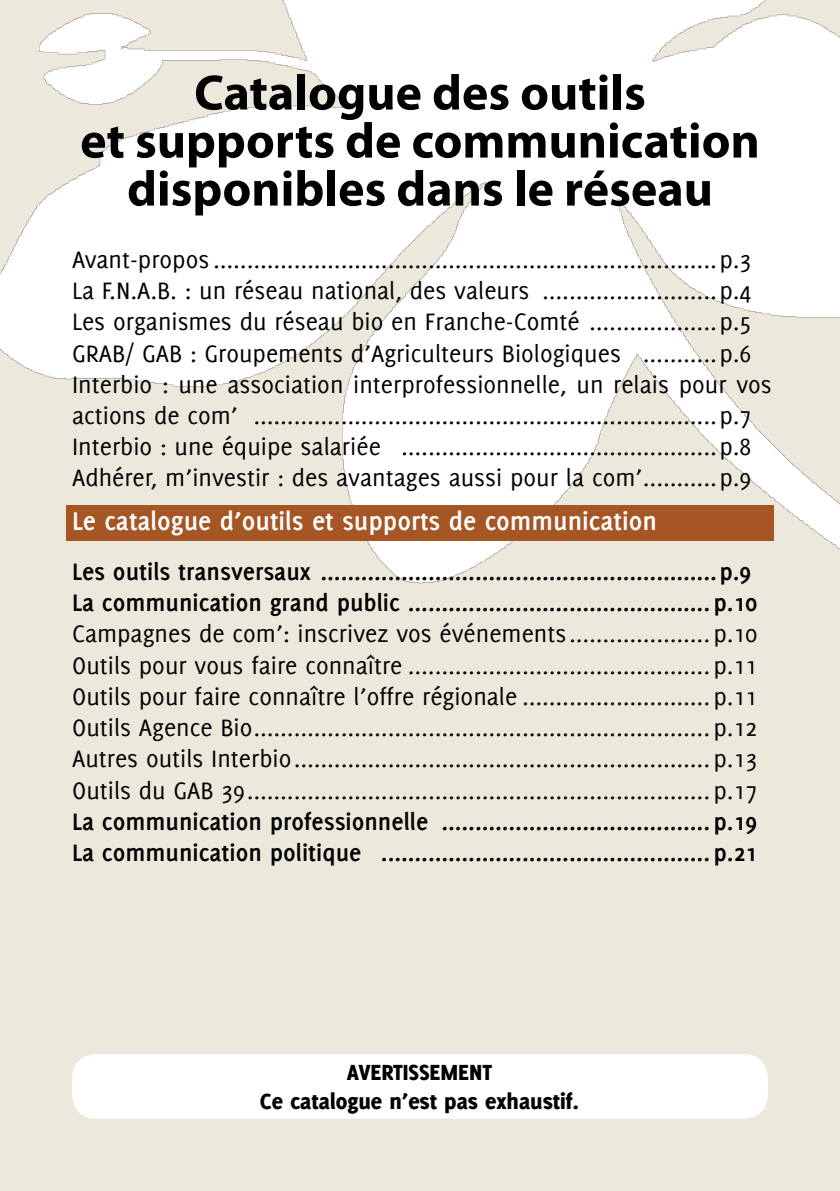
<style>
.page{position:relative;width:840px;height:1191px;background:#fff}
.page>*{position:absolute;margin:0;border:0;box-sizing:border-box;transform-origin:0 0}
.t1{font:700 50px/48px "Myriad Pro";color:#000;text-align:center}
.t2{font:700 28px "Delicious";color:#fff}
.t3{font:26px/31.2px "Delicious";color:#000}
.t4{font:700 26px/31.2px "Delicious";color:#000}
.t5{font:800 24px/28.8px "Delicious";color:#000;text-align:center}
</style>
<div class="page">
<div style="left:0;top:0;width:839px;height:1191px;background:#ede8dc"></div>
<img style="left:0;top:0;width:839px;height:584px">
<div style="left:72px;top:1054px;width:695px;height:64px;background:#fff;border-radius:24px"></div>
<div style="left:66px;top:505px;width:707px;height:35px;background:#a65624"></div>
<h1 class="t1" style="left:80px;top:67px;width:680px">Catalogue des outils<br>et supports de communication disponibles dans le réseau</h1>
<p class="t3" style="left:72px;top:243px;width:700px">Avant-propos ...........................................................................p.3<br>La F.N.A.B. : un réseau national, des valeurs ..........................p.4<br>Les organismes du réseau bio en Franche-Comté ...................p.5<br>GRAB/ GAB : Groupements d’Agriculteurs Biologiques ...........p.6<br>Interbio : une association interprofessionnelle, un relais pour vos actions de com’ .....................................................................p.7<br>Interbio : une équipe salariée ...............................................p.8<br>Adhérer, m’investir : des avantages aussi pour la com’...........p.9</p>
<p class="t2" style="left:72px;top:505px;width:586px">Le catalogue d’outils et supports de communication</p>
<p class="t4" style="left:72px;top:555px;width:686px">Les outils transversaux ...........................................................p.9<br>La communication grand public ............................................. p.10</p>
<p class="t3" style="left:72px;top:618px;width:686px;text-align:justify">Campagnes de com’: inscrivez vos événements..................... p.10<br>Outils pour vous faire connaître ............................................. p.11<br>Outils pour faire connaître l’offre régionale ............................ p.11<br>Outils Agence Bio.................................................................... p.12<br>Autres outils Interbio.............................................................. p.13<br>Outils du GAB 39..................................................................... p.17</p>
<p class="t4" style="left:72px;top:805px;width:686px">La communication professionnelle ........................................ p.19<br>La communication politique ................................................. p.21</p>
<p class="t5" style="left:260px;top:1057px;width:320px">AVERTISSEMENT<br>Ce catalogue n’est pas exhaustif.</p>
</div>
